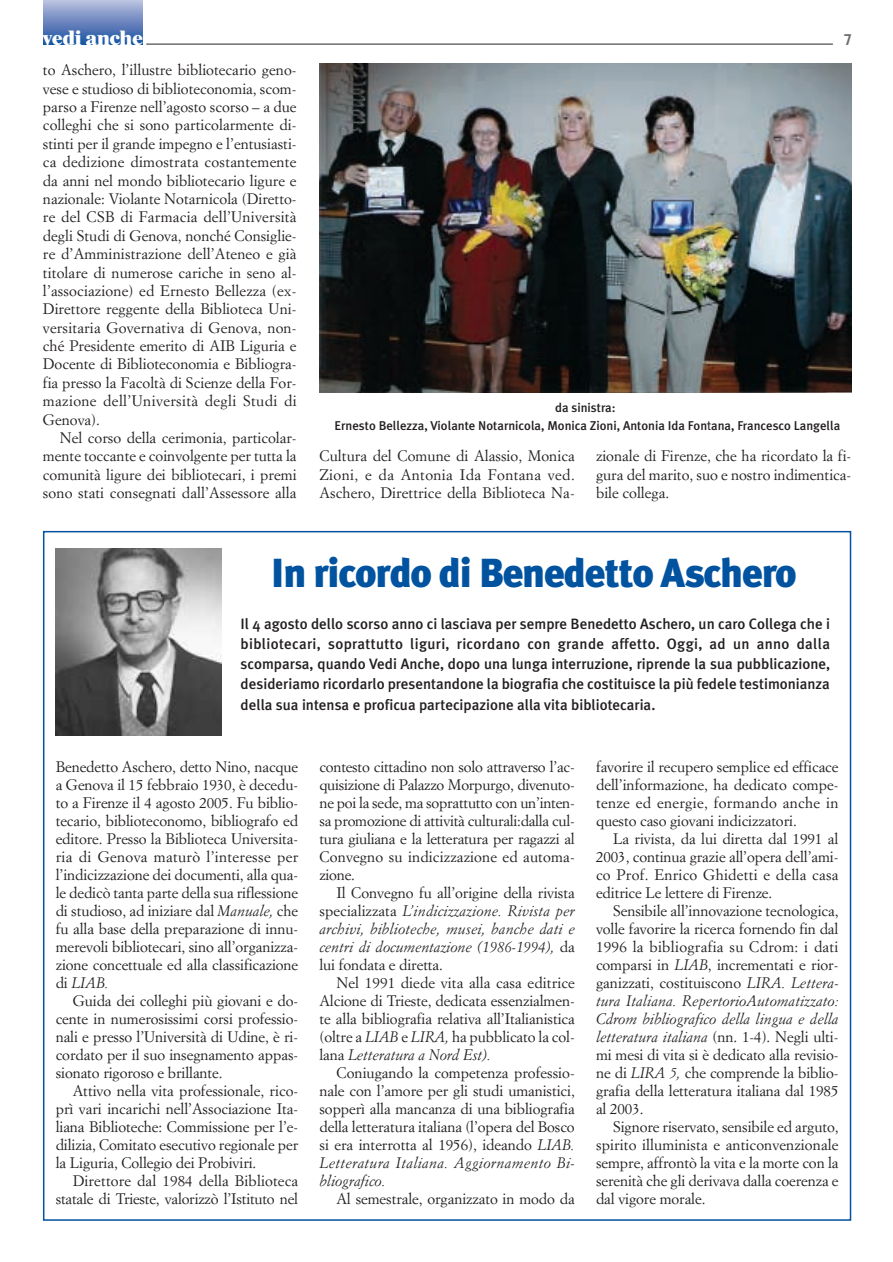
<style>
.page{position:relative;width:893px;height:1262px;background:#fff}
.page>*{position:absolute;margin:0;border:0;box-sizing:border-box;transform-origin:0 0}
.t1{font:900 40.5px "Meta Plus";letter-spacing:-.03em;color:#0153a0}
.t2{font:800 20.25px "Times";letter-spacing:-.01em;color:#fff;scale:1.08 1}
.t3{font:800 18px "Kabel";color:#6c6d70}
.t4{font:15px/18px "Simoncini Garamond";letter-spacing:-.005em;color:#231f20;text-align:justify}
.t5{font:500 15px/20.2px "Meta Plus";color:#231f20;text-align:justify}
.t6{font:italic 15px/18px "Simoncini Garamond";letter-spacing:-.005em;color:#231f20;text-align:justify}
.t7{font:500 12.75px/18px "Meta Plus";color:#231f20;text-align:center}
.s1{font-family:"Helvetica Neue";font-weight:400}
.s2{font-style:italic}
.s3{font-style:normal}
</style>
<div class="page">
<hr style="left:44px;top:44px;width:98px;height:1px;background:#1357a3">
<hr style="left:44px;top:43px;width:98px;height:1px;background:#1258a3">
<hr style="left:44px;top:42px;width:98px;height:1px;background:#1c5aa4">
<hr style="left:44px;top:41px;width:98px;height:1px;background:#205ca6">
<hr style="left:44px;top:40px;width:98px;height:1px;background:#235ea7">
<hr style="left:44px;top:39px;width:98px;height:1px;background:#2660a9">
<hr style="left:44px;top:38px;width:98px;height:1px;background:#2a62aa">
<hr style="left:44px;top:37px;width:98px;height:1px;background:#2c63ab">
<hr style="left:44px;top:36px;width:98px;height:1px;background:#2e65ac">
<hr style="left:44px;top:35px;width:98px;height:1px;background:#3768ae">
<hr style="left:44px;top:34px;width:98px;height:1px;background:#3d6aaf">
<hr style="left:44px;top:33px;width:98px;height:1px;background:#3c6aaf">
<hr style="left:44px;top:32px;width:98px;height:1px;background:#446cb0">
<hr style="left:44px;top:31px;width:98px;height:1px;background:#4b6fb2">
<hr style="left:44px;top:30px;width:98px;height:1px;background:#4e71b3">
<hr style="left:44px;top:29px;width:98px;height:1px;background:#5273b4">
<hr style="left:44px;top:28px;width:98px;height:1px;background:#5676b6">
<hr style="left:44px;top:27px;width:98px;height:1px;background:#5978b8">
<hr style="left:44px;top:26px;width:98px;height:1px;background:#5c7ab9">
<hr style="left:44px;top:25px;width:98px;height:1px;background:#627cba">
<hr style="left:44px;top:24px;width:98px;height:1px;background:#657fbb">
<hr style="left:44px;top:23px;width:98px;height:1px;background:#6781bd">
<hr style="left:44px;top:22px;width:98px;height:1px;background:#6c84bf">
<hr style="left:44px;top:21px;width:98px;height:1px;background:#6f86c0">
<hr style="left:44px;top:20px;width:98px;height:1px;background:#7188c0">
<hr style="left:44px;top:19px;width:98px;height:1px;background:#768bc3">
<hr style="left:44px;top:18px;width:98px;height:1px;background:#798ec4">
<hr style="left:44px;top:17px;width:98px;height:1px;background:#7c91c6">
<hr style="left:44px;top:16px;width:98px;height:1px;background:#8194c8">
<hr style="left:44px;top:15px;width:98px;height:1px;background:#8497c9">
<hr style="left:44px;top:14px;width:98px;height:1px;background:#8799cb">
<hr style="left:44px;top:13px;width:98px;height:1px;background:#8a9ccc">
<hr style="left:44px;top:12px;width:98px;height:1px;background:#8e9fce">
<hr style="left:44px;top:11px;width:98px;height:1px;background:#92a2d0">
<hr style="left:44px;top:10px;width:98px;height:1px;background:#96a5d1">
<hr style="left:44px;top:9px;width:98px;height:1px;background:#9aa9d3">
<hr style="left:44px;top:8px;width:98px;height:1px;background:#9facd5">
<hr style="left:44px;top:7px;width:98px;height:1px;background:#a2afd6">
<hr style="left:44px;top:6px;width:98px;height:1px;background:#a6b2d8">
<hr style="left:44px;top:5px;width:98px;height:1px;background:#aab6da">
<hr style="left:44px;top:4px;width:98px;height:1px;background:#aeb9dc">
<hr style="left:44px;top:3px;width:98px;height:1px;background:#b3bddd">
<hr style="left:44px;top:2px;width:98px;height:1px;background:#b6bfde">
<hr style="left:44px;top:1px;width:98px;height:1px;background:#bac3e0">
<hr style="left:44px;top:0;width:98px;height:1px;background:#c0c8e3">
<hr style="left:146px;top:43px;width:686px;height:2px;background:#6c6d70">
<img style="left:319px;top:64px;width:532px;height:328px">
<img style="left:56px;top:549px;width:165px;height:186px">
<h2 class="t2" style="left:43px;top:30px;width:94px">vedi anche</h2>
<p class="t3" style="left:844px;top:32px;width:8px">7</p>
<p class="t4" style="left:43px;top:62px;width:255px">to Aschero, l’illustre bibliotecario geno&shy;vese e studioso di biblioteconomia, scom&shy;parso a Firenze nell’agosto scorso – a due colleghi che si sono particolarmente di&shy;stinti per il grande impegno e l’entusiasti&shy;ca dedizione dimostrata costantemente da anni nel mondo bibliotecario ligure e nazionale: Violante Notarnicola (Diretto&shy;re del CSB di Farmacia dell’Università degli Studi di Genova, nonché Consiglie&shy;re d’Amministrazione dell’Ateneo e già titolare di numerose cariche in seno al&shy;l’associazione) ed Ernesto Bellezza (ex-Direttore reggente della Biblioteca Uni&shy;versitaria Governativa di Genova, non&shy;ché Presidente emerito di AIB Liguria e Docente di Biblioteconomia e Bibliogra&shy;fia presso la Facoltà di Scienze della For&shy;mazione dell’Università degli Studi di Genova).</p>
<p class="t4" style="left:43px;top:429px;width:255px;line-height:18.5px;text-indent:17px">Nel corso della cerimonia, particolar&shy;mente toccante e coinvolgente per tutta la comunità ligure dei bibliotecari, i premi sono stati consegnati dall’Assessore alla</p>
<p class="t7" style="left:334px;top:400px;width:507px">da sinistra:<br>Ernesto Bellezza, Violante Notarnicola, Monica Zioni, Antonia Ida Fon<span class="s1">t</span>ana, Francesco Langella</p>
<p class="t4" style="left:319px;top:448px;width:257px">Cultura del Comune di Alassio, Monica Zioni, e da Antonia Ida Fontana ved.<br>Aschero, Direttrice della Biblioteca Na-</p>
<p class="t4" style="left:596px;top:448px;width:257px">zionale di Firenze, che ha ricordato la fi&shy;gura del marito, suo e nostro indimentica&shy;bile collega.</p>
<h1 class="t1" style="left:271px;top:558px;width:527px">In ricordo di Benedetto Aschero</h1>
<p class="t5" style="left:240px;top:615px;width:591px">Il 4 agosto dello scorso anno ci lasciava per sempre Benedetto Aschero, un caro Collega che i bibliotecari, soprattutto liguri, ricordano con grande affetto. Oggi, ad un anno dalla scomparsa, quando Vedi Anche, dopo una lunga interruzione, riprende la sua pubblicazione, desideriamo ricordarlo presentandone la biografia che costituisce la più fedele testimonianza della sua intensa e proficua partecipazione alla vita bibliotecaria.</p>
<p class="t4" style="left:56px;top:759px;width:244px">Benedetto Aschero, detto Nino, nacque a Genova il 15 febbraio 1930, è decedu&shy;to a Firenze il 4 agosto 2005. Fu biblio&shy;tecario, biblioteconomo, bibliografo ed editore. Presso la Biblioteca Universita&shy;ria di Genova maturò l’interesse per l’indicizzazione dei documenti, alla qua&shy;le dedicò tanta parte della sua riflessione di studioso, ad iniziare dal <span class="s2">Manuale,</span> che fu alla base della preparazione di innu&shy;merevoli bibliotecari, sino all’organizza&shy;zione concettuale ed alla classificazione di <span class="s2">LIAB.</span></p>
<p class="t4" style="left:56px;top:993px;width:244px;text-indent:17px">Guida dei colleghi più giovani e do&shy;cente in numerosissimi corsi professio&shy;nali e presso l’Università di Udine, è ri&shy;cordato per il suo insegnamento appas&shy;sionato rigoroso e brillante.</p>
<p class="t4" style="left:56px;top:1083px;width:244px;text-indent:17px">Attivo nella vita professionale, rico&shy;prì vari incarichi nell’Associazione Ita&shy;liana Biblioteche: Commissione per l’e&shy;dilizia, Comitato esecutivo regionale per la Liguria, Collegio dei Probiviri.</p>
<p class="t4" style="left:56px;top:1173px;width:244px;text-align:right">Direttore dal 1984 della Biblioteca statale di Trieste, valorizzò l’Istituto nel</p>
<p class="t4" style="left:319px;top:759px;width:257px">contesto cittadino non solo attraverso l’ac&shy;quisizione di Palazzo Morpurgo, divenuto&shy;ne poi la sede, ma soprattutto con un’inten&shy;sa promozione di attività culturali:dalla cul&shy;tura giuliana e la letteratura per ragazzi al Convegno su indicizzazione ed automa&shy;zione.</p>
<p class="t6" style="left:319px;top:885px;width:257px;text-indent:17px"><span class="s3">Il Convegno fu all’origine della rivista specializzata</span> L’indicizzazione. Rivista per archivi, biblioteche, musei, banche dati e centri di documentazione (1986-1994), <span class="s3">da lui fondata e diretta.</span></p>
<p class="t4" style="left:319px;top:975px;width:257px;text-indent:17px">Nel 1991 diede vita alla casa editrice Alcione di Trieste, dedicata essenzialmen&shy;te alla bibliografia relativa all’Italianistica (oltre a <span class="s2">LIAB</span> e <span class="s2">LIRA,</span> ha pubblicato la col&shy;lana <span class="s2">Letteratura a Nord Est).</span></p>
<p class="t4" style="left:319px;top:1065px;width:257px;text-indent:17px">Coniugando la competenza professio&shy;nale con l’amore per gli studi umanistici, sopperì alla mancanza di una bibliografia della letteratura italiana (l’opera del Bosco si era interrotta al 1956), ideando <span class="s2">LIAB.<br>Letteratura Italiana. Aggiornamento Bi&shy;bliografico.</span></p>
<p class="t4" style="left:336px;top:1191px;width:240px">Al semestrale, organizzato in modo da</p>
<p class="t4" style="left:596px;top:759px;width:244px">favorire il recupero semplice ed efficace dell’informazione, ha dedicato compe&shy;tenze ed energie, formando anche in questo caso giovani indicizzatori.</p>
<p class="t4" style="left:596px;top:831px;width:244px;text-indent:17px">La rivista, da lui diretta dal 1991 al 2003, continua grazie all’opera dell’ami&shy;co Prof. Enrico Ghidetti e della casa editrice Le lettere di Firenze.</p>
<p class="t4" style="left:596px;top:903px;width:244px;text-indent:17px">Sensibile all’innovazione tecnologica, volle favorire la ricerca fornendo fin dal 1996 la bibliografia su Cdrom: i dati comparsi in <span class="s2">LIAB</span>, incrementati e rior&shy;ganizzati, costituiscono <span class="s2">LIRA. Lettera&shy;tura Italiana. RepertorioAutomatizzato:<br>Cdrom bibliografico della lingua e della letteratura italiana</span> (nn. 1-4). Negli ulti&shy;mi mesi di vita si è dedicato alla revisio&shy;ne di <span class="s2">LIRA 5,</span> che comprende la biblio&shy;grafia della letteratura italiana dal 1985 al 2003.</p>
<p class="t4" style="left:596px;top:1119px;width:244px;text-indent:17px">Signore riservato, sensibile ed arguto, spirito illuminista e anticonvenzionale sempre, affrontò la vita e la morte con la serenità che gli derivava dalla coerenza e dal vigore morale.</p>
</div>
